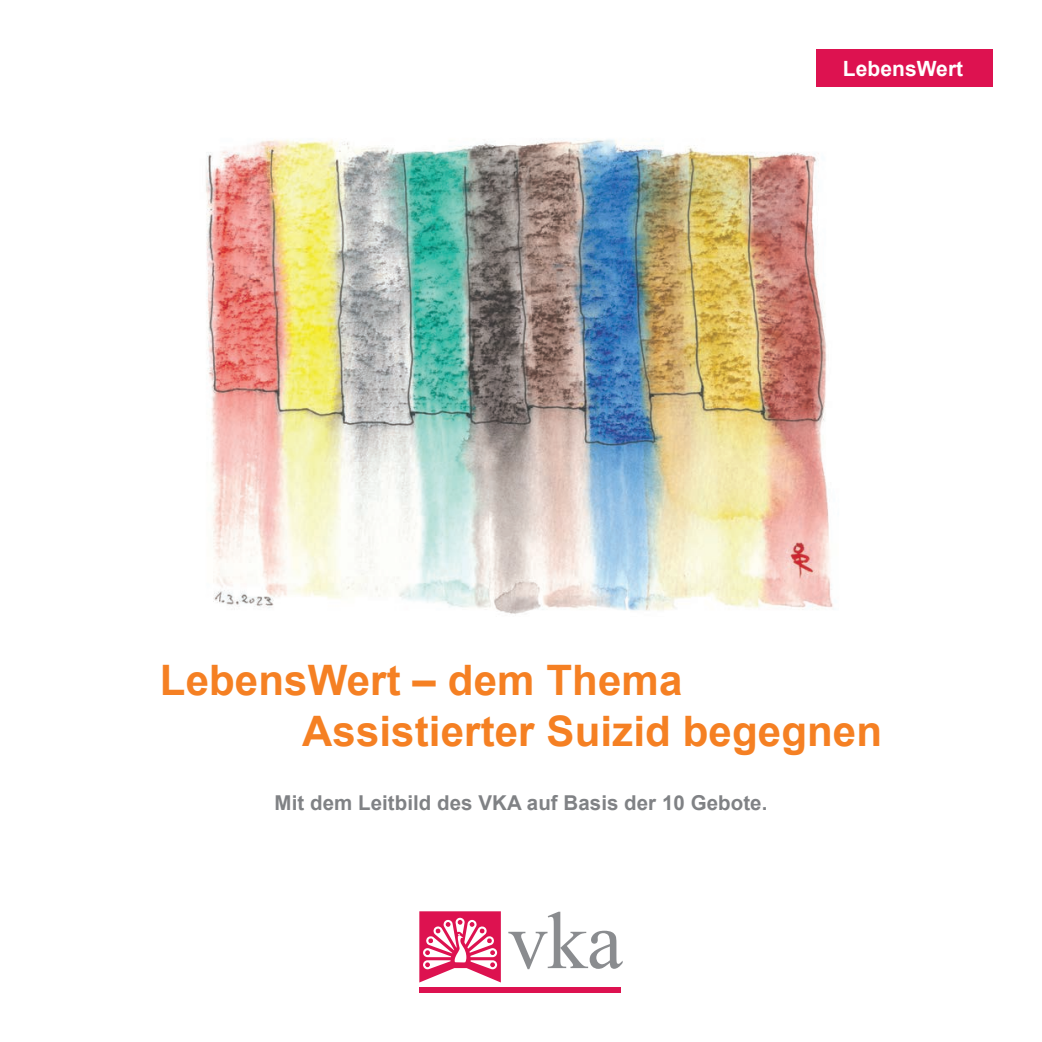
<style>
.page{position:relative;width:1042px;height:1042px;background:#fff}
.page>*{position:absolute;margin:0;border:0;box-sizing:border-box;transform-origin:0 0}
.t1{font:700 42px/50.4px "Arial";letter-spacing:.005em;color:#f58023}
.t2{font:700 21px "Arial";letter-spacing:.005em;color:#fff}
.t3{font:700 20.47px "Arial";letter-spacing:.005em;color:#808285}
</style>
<div class="page">
<div style="left:816px;top:50px;width:176px;height:37px;background:#dd1250"></div>
<img style="left:206px;top:139px;width:627px;height:475px">
<svg style="left:508px;top:911px;width:115px;height:58px"></svg>
<div style="left:419px;top:986px;width:202px;height:6px;background:#dd1250"></div>
<svg style="left:419px;top:911px;width:82px;height:71px"></svg>
<p class="t2" style="left:843px;top:55px;width:122px">LebensWert</p>
<p class="t1" style="left:302px;top:657px;width:581px;text-indent:-142px">LebensWert – dem Thema<br>Assistierter Suizid begegnen</p>
<p class="t3" style="left:275px;top:789px;width:494px">Mit dem Leitbild des VKA auf Basis der 10 Gebote.</p>
</div>
